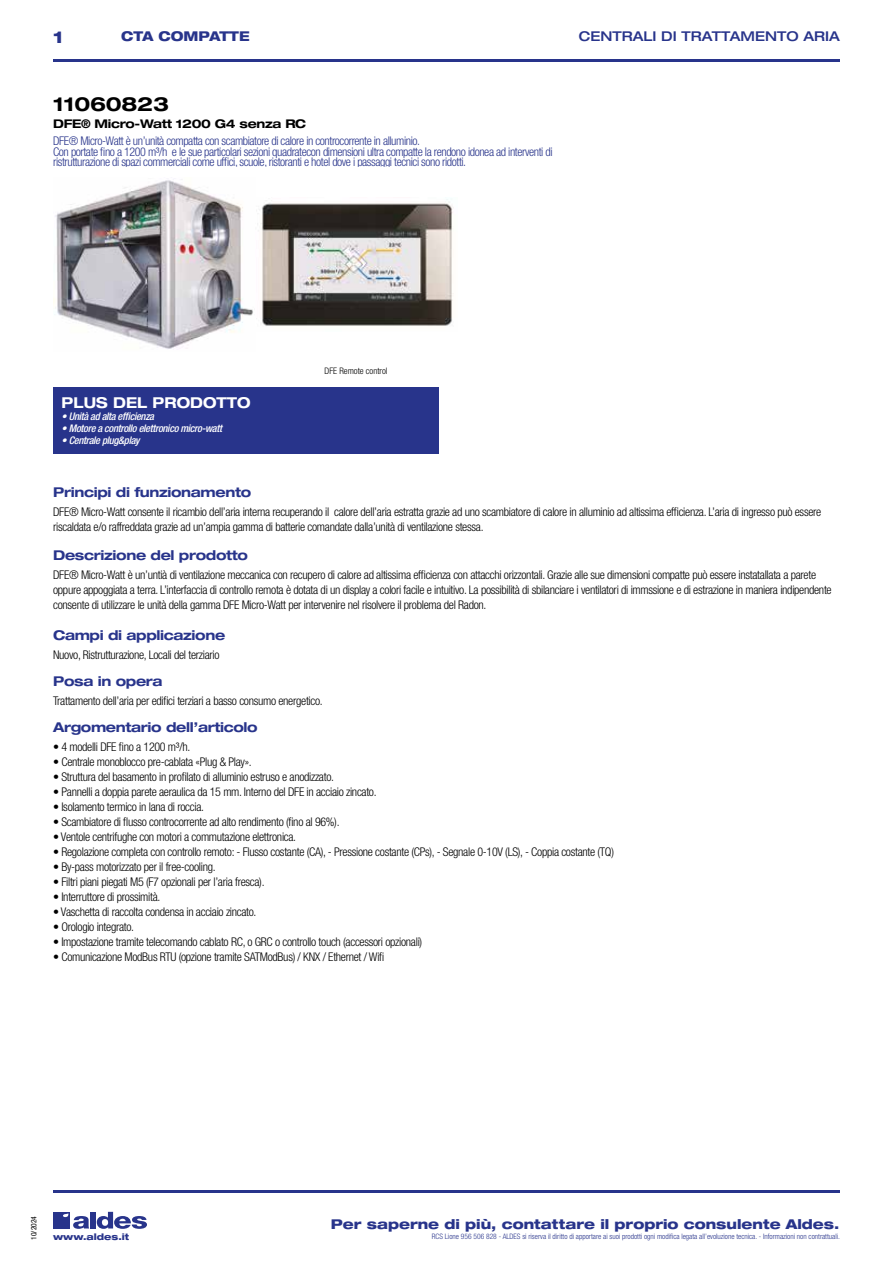
<style>
.page{position:relative;width:893px;height:1263px;background:#fff}
.page>*{position:absolute;margin:0;border:0;box-sizing:border-box;transform-origin:0 0}
.t1{font:700 expanded 19.5px "Helvetica Neue LT Std";letter-spacing:-.01em;color:#000}
.t2{font:800 expanded 16.5px "Helvetica Neue LT Std";color:#28348b}
.t3{font:700 expanded 15px "Helvetica Neue LT Std";color:#fff;scale:.95 1}
.t4{font:700 expanded 13.5px "Helvetica Neue LT Std";letter-spacing:-.025em;color:#28348b}
.t5{font:800 expanded 13.5px "Helvetica Neue LT Std";color:#28348b}
.t6{font:500 expanded 13.5px "Helvetica Neue LT Std";color:#28348b}
.t7{font:800 expanded 13.5px "Helvetica Neue LT Std";color:#28348b;scale:.95 1}
.t8{font:300 condensed 12px/15px "Helvetica Neue LT Std";letter-spacing:-.025em;color:#000}
.t9{font:300 condensed 12px/10.5px "Helvetica Neue LT Std";letter-spacing:-.035em;color:#28348b}
.t10{font:700 expanded 12px "Helvetica Neue LT Std";letter-spacing:-.025em;color:#000}
.t11{font:italic 500 condensed 10.5px "Helvetica Neue LT Std";letter-spacing:-.03em;color:#fff}
.t12{font:300 condensed 9px "Helvetica Neue LT Std";color:#000}
.t13{font:800 expanded 9px "Helvetica Neue LT Std";color:#28348b}
.t14{font:300 condensed 7.5px "Helvetica Neue LT Std";color:#28348b}
.t15{font:condensed 7.5px "Helvetica Neue LT Std";color:#000}
</style>
<div class="page">
<div style="left:53px;top:1212px;width:17px;height:16px;background:#28348b"></div>
<div style="left:90px;top:1212px;width:6px;height:16px;background:#28348b"></div>
<svg style="left:97px;top:1212px;width:50px;height:17px"></svg>
<svg style="left:63px;top:1213px;width:26px;height:16px"></svg>
<hr style="left:53px;top:59px;width:787px;height:2px;background:#28348b">
<div style="left:53px;top:387px;width:386px;height:67px;background:#28348b"></div>
<img style="left:53px;top:180px;width:200px;height:169px">
<img style="left:256px;top:199px;width:198px;height:127px">
<hr style="left:53px;top:1190px;width:787px;height:2px;background:#28348b">
<h2 class="t2" style="left:53px;top:26px;width:12px">1</h2>
<p class="t7" style="left:121px;top:28px;width:137px">CTA COMPATTE</p>
<p class="t6" style="left:579px;top:28px;width:263px">CENTRALI DI TRATTAMENTO ARIA</p>
<h1 class="t1" style="left:53px;top:92px;width:117px">11060823</h1>
<p class="t10" style="left:53px;top:116px;width:254px">DFE® Micro-Watt 1200 G4 senza RC</p>
<p class="t9" style="left:53px;top:136px;width:501px">DFE® Micro-Watt è un’unità compatta con scambiatore di calore in controcorrente in alluminio.<br>Con portate fino a 1200 m³/h e le sue particolari sezioni quadratecon dimensioni ultra compatte la rendono idonea ad interventi di ristrutturazione di spazi commerciali come uffici, scuole, ristoranti e hotel dove i passaggi tecnici sono ridotti.</p>
<p class="t3" style="left:62px;top:393px;width:200px">PLUS DEL PRODOTTO</p>
<p class="t11" style="left:62px;top:410px;width:94px">• Unità ad alta efficienza</p>
<p class="t11" style="left:62px;top:422px;width:162px">• Motore a controllo elettronico micro-watt</p>
<p class="t11" style="left:62px;top:434px;width:80px">• Centrale plug&amp;play</p>
<p class="t4" style="left:53px;top:484px;width:200px">Principi di funzionamento</p>
<p class="t12" style="left:325px;top:366px;width:64px">DFE Remote control</p>
<p class="t8" style="left:53px;top:505px;width:770px">DFE® Micro-Watt consente il ricambio dell’aria interna recuperando il calore dell’aria estratta grazie ad uno scambiatore di calore in alluminio ad altissima efficienza. L’aria di ingresso può essere riscaldata e/o raffreddata grazie ad un’ampia gamma di batterie comandate dalla’unità di ventilazione stessa.</p>
<p class="t8" style="left:53px;top:567px;width:780px">DFE® Micro-Watt è un’untià di ventilazione meccanica con recupero di calore ad altissima efficienza con attacchi orizzontali. Grazie alle sue dimensioni compatte può essere instatallata a parete oppure appoggiata a terra. L’interfaccia di controllo remota è dotata di un display a colori facile e intuitivo. La possibilità di sbilanciare i ventilatori di immssione e di estrazione in maniera indipendente consente di utilizzare le unità della gamma DFE Micro-Watt per intervenire nel risolvere il problema del Radon.</p>
<p class="t8" style="left:53px;top:647px;width:168px">Nuovo, Ristrutturazione, Locali del terziario</p>
<p class="t8" style="left:53px;top:693px;width:271px">Trattamento dell’aria per edifici terziari a basso consumo energetico.</p>
<p class="t4" style="left:53px;top:547px;width:196px">Descrizione del prodotto</p>
<p class="t4" style="left:53px;top:627px;width:174px">Campi di applicazione</p>
<p class="t4" style="left:53px;top:673px;width:111px">Posa in opera</p>
<p class="t4" style="left:53px;top:719px;width:206px">Argomentario dell’articolo</p>
<p class="t8" style="left:53px;top:739px;width:139px">• 4 modelli DFE fino a 1200 m³/h.</p>
<p class="t8" style="left:53px;top:754px;width:200px">• Centrale monoblocco pre-cablata «Plug &amp; Play».</p>
<p class="t8" style="left:53px;top:769px;width:282px">• Struttura del basamento in profilato di alluminio estruso e anodizzato.</p>
<p class="t8" style="left:53px;top:784px;width:325px">• Pannelli a doppia parete aeraulica da 15 mm. Interno del DFE in acciaio zincato.</p>
<p class="t8" style="left:53px;top:799px;width:152px">• Isolamento termico in lana di roccia.</p>
<p class="t8" style="left:53px;top:814px;width:288px">• Scambiatore di flusso controcorrente ad alto rendimento (fino al 96%).</p>
<p class="t8" style="left:53px;top:829px;width:245px">• Ventole centrifughe con motori a commutazione elettronica.</p>
<p class="t8" style="left:53px;top:844px;width:562px">• Regolazione completa con controllo remoto: - Flusso costante (CA), - Pressione costante (CPs), - Segnale 0-10V (LS), - Coppia costante (TQ)</p>
<p class="t8" style="left:53px;top:859px;width:164px">• By-pass motorizzato per il free-cooling.</p>
<p class="t8" style="left:53px;top:874px;width:213px">• Filtri piani piegati M5 (F7 opzionali per l’aria fresca).</p>
<p class="t8" style="left:53px;top:889px;width:109px">• Interruttore di prossimità.</p>
<p class="t8" style="left:53px;top:904px;width:205px">• Vaschetta di raccolta condensa in acciaio zincato.</p>
<p class="t8" style="left:53px;top:919px;width:83px">• Orologio integrato.</p>
<p class="t8" style="left:53px;top:934px;width:371px">• Impostazione tramite telecomando cablato RC, o GRC o controllo touch (accessori opzionali)</p>
<p class="t8" style="left:53px;top:949px;width:333px">• Comunicazione ModBus RTU (opzione tramite SATModBus) / KNX / Ethernet / Wifi</p>
<p class="t15" style="left:29px;top:1240px;width:25px;rotate:-90deg">10/2024</p>
<p class="t5" style="left:331px;top:1215px;width:510px">Per saperne di più, contattare il proprio consulente Aldes.</p>
<p class="t13" style="left:53px;top:1231px;width:78px">www.aldes.it</p>
<p class="t14" style="left:432px;top:1232px;width:410px">RCS Lione 956 506 828 - ALDES si riserva il diritto di apportare ai suoi prodotti ogni modifica legata all’evoluzione tecnica. - Informazioni non contrattuali.</p>
</div>
